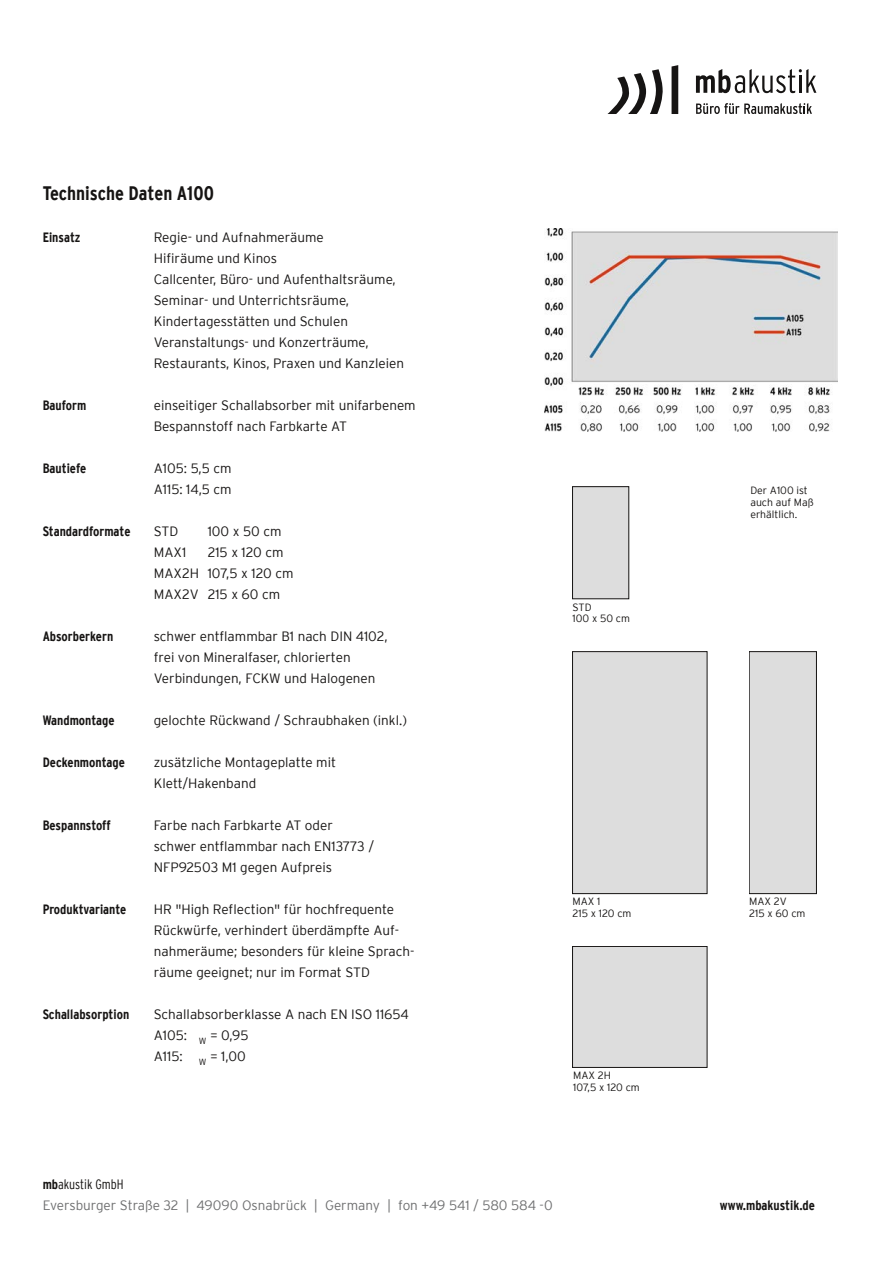
<style>
.page{position:relative;width:893px;height:1263px;background:#fff}
.page>*{position:absolute;margin:0;border:0;box-sizing:border-box;transform-origin:0 0}
.t1{font:700 condensed 19.5px "Interstate";color:#161413}
.t2{font:300 13.5px/21px "Interstate";color:#161413}
.t3{font:700 condensed 13.5px "Interstate";color:#161413}
.t4{font:300 13.5px/21px "Interstate";color:#6d6e6f}
.t5{font:300 10.5px/11.6px "Interstate";color:#161413}
.s1{font-weight:700;font-stretch:condensed;color:#161413}
.s2{font-stretch:condensed;color:#161413}
</style>
<div class="page">
<div style="left:572px;top:652px;width:135px;height:242px;background:#ddd"></div>
<div style="left:572px;top:652px;width:135px;height:242px;border:1px solid #161413"></div>
<div style="left:749px;top:652px;width:67px;height:242px;background:#ddd"></div>
<div style="left:572px;top:487px;width:57px;height:112px;background:#ddd"></div>
<div style="left:572px;top:487px;width:57px;height:112px;border:1px solid #161413"></div>
<svg style="left:607px;top:69px;width:56px;height:45px"></svg>
<svg style="left:672px;top:65px;width:6px;height:49px"></svg>
<svg style="left:696px;top:103px;width:116px;height:11px"></svg>
<svg style="left:696px;top:69px;width:120px;height:24px"></svg>
<div style="left:572px;top:946px;width:135px;height:121px;background:#ddd"></div>
<div style="left:572px;top:946px;width:135px;height:121px;border:1px solid #161413"></div>
<img style="left:544px;top:229px;width:293px;height:203px">
<h1 class="t1" style="left:43px;top:182px;width:173px">Technische Daten A100</h1>
<p class="t3" style="left:43px;top:229px;width:39px">Einsatz</p>
<p class="t2" style="left:154px;top:227px;width:252px">Regie- und Aufnahmeräume<br>Hifiräume und Kinos<br>Callcenter, Büro- und Aufenthaltsräume, Seminar- und Unterrichtsräume, Kindertagesstätten und Schulen Veranstaltungs- und Konzerträume, Restaurants, Kinos, Praxen und Kanzleien</p>
<p class="t2" style="left:154px;top:395px;width:263px">einseitiger Schallabsorber mit unifarbenem<br>Bespannstoff nach Farbkarte AT</p>
<p class="t2" style="left:154px;top:458px;width:79px">A105: 5,5 cm<br>A115: 14,5 cm</p>
<p class="t2" style="left:154px;top:521px;width:26px">STD</p>
<p class="t2" style="left:208px;top:521px;width:75px">100 x 50 cm</p>
<p class="t2" style="left:154px;top:542px;width:34px">MAX1</p>
<p class="t3" style="left:43px;top:397px;width:45px">Bauform</p>
<p class="t3" style="left:43px;top:460px;width:45px">Bautiefe</p>
<p class="t3" style="left:43px;top:523px;width:89px">Standardformate</p>
<p class="t2" style="left:154px;top:542px;width:141px;text-indent:54px">215 x 120 cm<br>MAX2H 107,5 x 120 cm<br>MAX2V 215 x 60 cm</p>
<p class="t2" style="left:154px;top:626px;width:235px">schwer entflammbar B1 nach DIN 4102, frei von Mineralfaser, chlorierten<br>Verbindungen, FCKW und Halogenen</p>
<p class="t2" style="left:154px;top:710px;width:255px">gelochte Rückwand / Schraubhaken (inkl.)</p>
<p class="t2" style="left:154px;top:752px;width:184px">zusätzliche Montageplatte mit<br>Klett/Hakenband</p>
<p class="t2" style="left:154px;top:815px;width:222px">Farbe nach Farbkarte AT oder schwer entflammbar nach EN13773 /<br>NFP92503 M1 gegen Aufpreis</p>
<p class="t2" style="left:154px;top:899px;width:262px">HR "High Reflection" für hochfrequente Rückwürfe, verhindert überdämpfte Auf&shy;nahmeräume; besonders für kleine Sprach&shy;räume geeignet; nur im Format STD</p>
<p class="t2" style="left:154px;top:1004px;width:257px">Schallabsorberklasse A nach EN ISO 11654<br>A105:<br>A115:</p>
<p class="t3" style="left:43px;top:628px;width:72px">Absorberkern</p>
<p class="t3" style="left:43px;top:712px;width:74px">Wandmontage</p>
<p class="t3" style="left:43px;top:754px;width:84px">Deckenmontage</p>
<p class="t3" style="left:43px;top:817px;width:69px">Bespannstoff</p>
<p class="t3" style="left:43px;top:901px;width:85px">Produktvariante</p>
<p class="t3" style="left:43px;top:1006px;width:88px">Schallabsorption</p>
<p class="t2" style="left:199px;top:1025px;width:51px"><sub>W</sub> = 0,95<br><sub>W</sub> = 1,00</p>
<p class="t5" style="left:572px;top:601px;width:59px">STD<br>100 x 50 cm</p>
<p class="t5" style="left:750px;top:485px;width:65px">Der A100 ist auch auf Maß erhältlich.</p>
<p class="t5" style="left:572px;top:896px;width:60px">MAX 1<br>215 x 120 cm</p>
<p class="t5" style="left:749px;top:896px;width:58px">MAX 2V<br>215 x 60 cm</p>
<p class="t5" style="left:573px;top:1069px;width:68px">MAX 2H<br>107,5 x 120 cm</p>
<p class="t4" style="left:43px;top:1173px;width:511px"><span class="s1">mb</span><span class="s2">akustik GmbH<br></span>Eversburger Straße 32 | 49090 Osnabrück | Germany | fon +49 541 / 580 584 -0</p>
<p class="t3" style="left:720px;top:1197px;width:97px">www.mbakustik.de</p>
</div>
